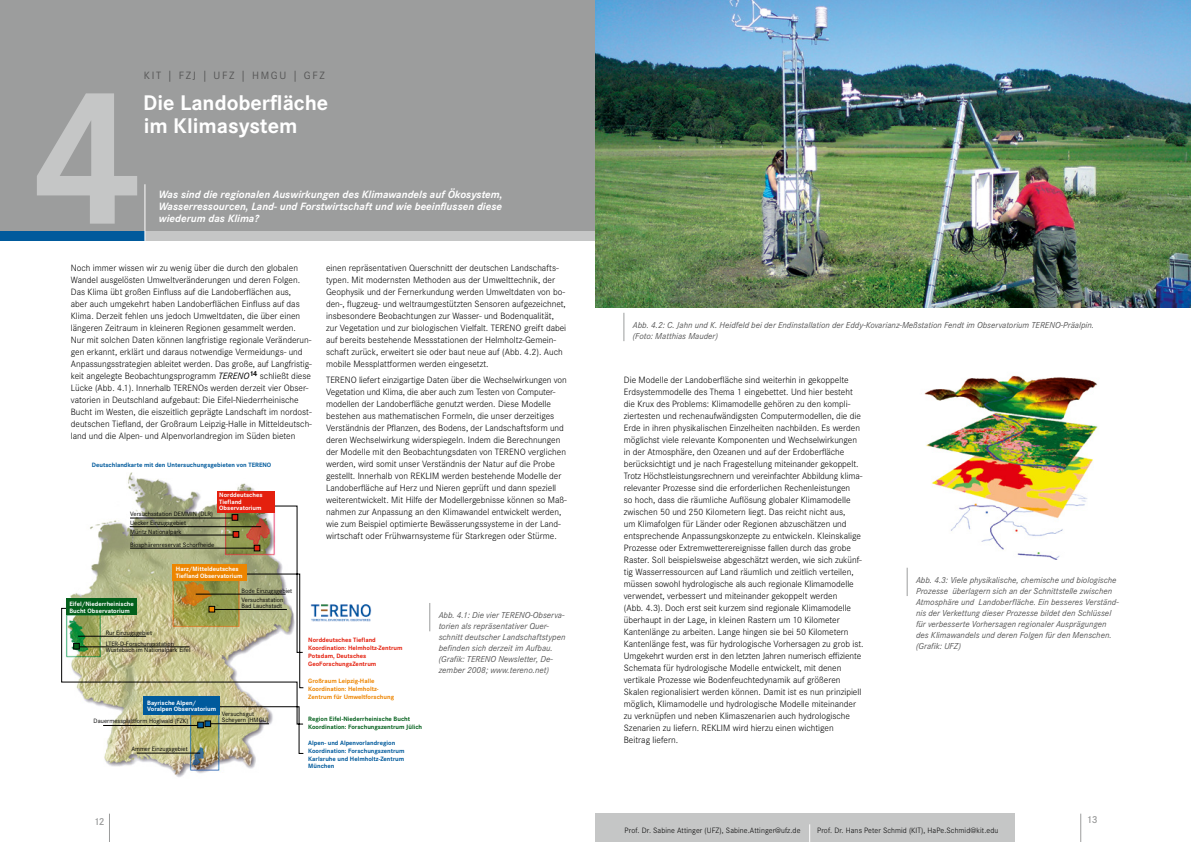
<style>
.page{position:relative;width:1191px;height:842px;background:#fff}
.page>*{position:absolute;margin:0;border:0;box-sizing:border-box;transform-origin:0 0}
.t1{font:700 197px "Corporate S";color:#c5c6c6}
.t2{font:700 22px/23px "Corporate S";color:#fff}
.t3{font:italic 700 11px/12px "Corporate S";color:#fff;text-align:justify}
.t4{font:11px "Corporate S";letter-spacing:.15em;color:#565656}
.t5{font:600 10.5px "Corporate S";color:#9c9d9d}
.t6{font:300 9.5px/12px "Corporate S";color:#000}
.t7{font:italic 9px/11px "Corporate S";color:#565656}
.t8{font:300 8px "Corporate S";letter-spacing:.01em;color:#000}
.t9{font:6.5px/9px "Corporate S";color:#000}
.t10{font:700 6.5px/6.5px "Corporate S";color:#fff}
.t11{font:700 6.5px/7.8px "Corporate S";color:#005a9c}
.t12{font:700 6.5px/7.8px "Corporate S";color:#e4200e}
.t13{font:700 6.5px/7.8px "Corporate S";color:#ed8500}
.t14{font:700 6.5px/7.8px "Corporate S";color:#03601c}
.s1{font-weight:400;font-style:italic}
</style>
<div class="page">
<svg style="left:109px;top:814px;width:1px;height:28px"></svg>
<div style="left:0;top:0;width:595px;height:241px;background:#9c9d9d"></div>
<svg style="left:1080px;top:814px;width:1px;height:28px"></svg>
<div style="left:595px;top:814px;width:419px;height:28px;background:#c5c6c6"></div>
<img style="left:104px;top:472px;width:327px;height:305px">
<img style="left:61px;top:506px;width:243px;height:248px">
<svg style="left:232px;top:514px;width:6px;height:6px"></svg>
<div style="left:217px;top:491px;width:57px;height:21px;background:#e4200e"></div>
<div style="left:172px;top:564px;width:74px;height:16px;background:#ed8500"></div>
<div style="left:67px;top:598px;width:70px;height:17px;background:#03601c"></div>
<div style="left:143px;top:696px;width:76px;height:18px;background:#005a9c"></div>
<div style="left:0;top:231px;width:145px;height:10px;background:#005a9c"></div>
<div style="left:145px;top:231px;width:450px;height:10px;background:#c5c6c6"></div>
<hr style="left:145px;top:184px;width:1px;height:57px;background:#fff">
<img style="left:595px;top:0;width:596px;height:307px">
<svg style="left:623px;top:313px;width:1px;height:28px"></svg>
<svg style="left:429px;top:603px;width:1px;height:28px"></svg>
<svg style="left:906px;top:568px;width:1px;height:28px"></svg>
<svg style="left:809px;top:824px;width:1px;height:18px"></svg>
<img style="left:924px;top:375px;width:174px;height:184px">
<img style="left:308px;top:603px;width:66px;height:22px">
<p class="t4" style="left:144px;top:69px;width:182px">KIT | FZJ | UFZ | HMGU | GFZ</p>
<h2 class="t2" style="left:143px;top:92px;width:187px">Die Landoberfläche im Klimasystem</h2>
<h1 class="t1" style="left:31px;top:44px;width:114px">4</h1>
<p class="t3" style="left:159px;top:188px;width:345px">Was sind die regionalen Auswirkungen des Klimawandels auf Ökosystem, Wasserressourcen, Land- und Forstwirtschaft und wie beeinflussen diese wiederum das Klima?</p>
<p class="t6" style="left:71px;top:262px;width:242px">Noch immer wissen wir zu wenig über die durch den globalen Wandel ausgelösten Umweltveränderungen und deren Folgen.<br>Das Klima übt großen Einfluss auf die Landoberflächen aus,<br>aber auch umgekehrt haben Landoberflächen Einfluss auf das Klima. Derzeit fehlen uns jedoch Umweltdaten, die über einen längeren Zeitraum in kleineren Regionen gesammelt werden.<br>Nur mit solchen Daten können langfristige regionale Veränderun&shy;gen erkannt, erklärt und daraus notwendige Vermeidungs- und Anpassungsstrategien ableitet werden. Das große, auf Langfristig&shy;keit angelegte Beobachtungsprogramm <span class="s1">TERENO</span><sup>14</sup> schließt diese Lücke (Abb. 4.1). Innerhalb TERENOs werden derzeit vier Obser&shy;vatorien in Deutschland aufgebaut: Die Eifel-Niederrheinische Bucht im Westen, die eiszeitlich geprägte Landschaft im nordost&shy;deutschen Tiefland, der Großraum Leipzig-Halle in Mitteldeutsch&shy;land und die Alpen- und Alpenvorlandregion im Süden bieten</p>
<p class="t6" style="left:326px;top:262px;width:242px">einen repräsentativen Querschnitt der deutschen Landschafts&shy;typen. Mit modernsten Methoden aus der Umwelttechnik, der Geophysik und der Fernerkundung werden Umweltdaten von bo&shy;den-, flugzeug- und weltraumgestützten Sensoren aufgezeichnet, insbesondere Beobachtungen zur Wasser- und Bodenqualität, zur Vegetation und zur biologischen Vielfalt. TERENO greift dabei auf bereits bestehende Messstationen der Helmholtz-Gemein&shy;schaft zurück, erweitert sie oder baut neue auf (Abb. 4.2). Auch mobile Messplattformen werden eingesetzt.</p>
<p class="t6" style="left:326px;top:374px;width:242px">TERENO liefert einzigartige Daten über die Wechselwirkungen von Vegetation und Klima, die aber auch zum Testen von Computer&shy;modellen der Landoberfläche genutzt werden. Diese Modelle bestehen aus mathematischen Formeln, die unser derzeitiges Verständnis der Pflanzen, des Bodens, der Landschaftsform und deren Wechselwirkung widerspiegeln. Indem die Berechnungen der Modelle mit den Beobachtungsdaten von TERENO verglichen werden, wird somit unser Verständnis der Natur auf die Probe gestellt. Innerhalb von REKLIM werden bestehende Modelle der Landoberfläche auf Herz und Nieren geprüft und dann speziell weiterentwickelt. Mit Hilfe der Modellergebnisse können so Maß&shy;nahmen zur Anpassung an den Klimawandel entwickelt werden, wie zum Beispiel optimierte Bewässerungssysteme in der Land&shy;wirtschaft oder Frühwarnsysteme für Starkregen oder Stürme.</p>
<p class="t6" style="left:624px;top:374px;width:241px">Die Modelle der Landoberfläche sind weiterhin in gekoppelte Erdsystemmodelle des Thema 1 eingebettet. Und hier besteht die Krux des Problems: Klimamodelle gehören zu den kompli&shy;ziertesten und rechenaufwändigsten Computermodellen, die die Erde in ihren physikalischen Einzelheiten nachbilden. Es werden möglichst viele relevante Komponenten und Wechselwirkungen in der Atmosphäre, den Ozeanen und auf der Erdoberfläche berücksichtigt und je nach Fragestellung miteinander gekoppelt.<br>Trotz Höchstleistungsrechnern und vereinfachter Abbildung klima&shy;relevanter Prozesse sind die erforderlichen Rechenleistungen<br>so hoch, dass die räumliche Auflösung globaler Klimamodelle zwischen 50 und 250 Kilometern liegt. Das reicht nicht aus,<br>um Klimafolgen für Länder oder Regionen abzuschätzen und entsprechende Anpassungskonzepte zu entwickeln. Kleinskalige Prozesse oder Extremwetterereignisse fallen durch das grobe Raster. Soll beispielsweise abgeschätzt werden, wie sich zukünf&shy;tig Wasserressourcen auf Land räumlich und zeitlich verteilen, müssen sowohl hydrologische als auch regionale Klimamodelle verwendet, verbessert und miteinander gekoppelt werden<br>(Abb. 4.3). Doch erst seit kurzem sind regionale Klimamodelle überhaupt in der Lage, in kleinen Rastern um 10 Kilometer Kantenlänge zu arbeiten. Lange hingen sie bei 50 Kilometern Kantenlänge fest, was für hydrologische Vorhersagen zu grob ist.<br>Umgekehrt wurden erst in den letzten Jahren numerisch effiziente Schemata für hydrologische Modelle entwickelt, mit denen vertikale Prozesse wie Bodenfeuchtedynamik auf größeren Skalen regionalisiert werden können. Damit ist es nun prinzipiell möglich, Klimamodelle und hydrologische Modelle miteinander zu verknüpfen und neben Klimaszenarien auch hydrologische Szenarien zu liefern. REKLIM wird hierzu einen wichtigen<br>Beitrag liefern.</p>
<p class="t7" style="left:633px;top:320px;width:463px">Abb. 4.2: C. Jahn und K. Heidfeld bei der Endinstallation der Eddy-Kovarianz-Meßstation Fendt im Observatorium TERENO-Präalpin. (Foto: Matthias Mauder)</p>
<p class="t11" style="left:92px;top:461px;width:181px">Deutschlandkarte mit den Untersuchungsgebieten von TERENO</p>
<p class="t10" style="left:219px;top:492px;width:45px">Norddeutsches<br>Tiefland<br>Observatorium</p>
<p class="t9" style="left:130px;top:509px;width:84px">Versuchsstation DEMMIN (DLR)</p>
<p class="t9" style="left:130px;top:518px;width:57px">Uecker Einzugsgebiet<br>Müritz Nationalpark</p>
<p class="t9" style="left:130px;top:540px;width:86px">Biosphärenreservat Schorfheide</p>
<p class="t10" style="left:176px;top:566px;width:68px">Harz/Mitteldeutsches<br>Tiefland Observatorium</p>
<p class="t7" style="left:916px;top:574px;width:204px">Abb. 4.3: Viele physikalische, chemische und biologische Prozesse überlagern sich an der Schnittstelle zwischen Atmosphäre und Landoberfläche. Ein besseres Verständ&shy;nis der Verkettung dieser Prozesse bildet den Schlüssel für verbesserte Vorhersagen regionaler Ausprägungen des Klimawandels und deren Folgen für den Menschen. (Grafik: UFZ)</p>
<p class="t9" style="left:241px;top:586px;width:52px">Bode Einzugsgebiet<br>Versuchsstation</p>
<p class="t9" style="left:241px;top:601px;width:42px">Bad Lauchstadt</p>
<p class="t10" style="left:69px;top:601px;width:66px">Eifel/Niederrheinische<br>Bucht Observatorium</p>
<p class="t7" style="left:439px;top:610px;width:128px">Abb. 4.1: Die vier TERENO-Observa&shy;torien als repräsentativer Quer&shy;schnitt deutscher Landschaftstypen befinden sich derzeit im Aufbau. (Grafik: TERENO Newsletter, De&shy;zember 2008; www.tereno.net)</p>
<p class="t9" style="left:106px;top:627px;width:70px;line-height:11.3px">Rur Einzugsgebiet<br>LTER-D-Forschungsstation</p>
<p class="t9" style="left:106px;top:645px;width:86px">Wüstebach im Nationalpark Eifel</p>
<p class="t12" style="left:308px;top:636px;width:96px">Norddeutsches Tiefland<br>Koordination: Helmholtz-Zentrum<br>Potsdam, Deutsches<br>GeoForschungsZentrum</p>
<p class="t13" style="left:308px;top:677px;width:87px">Großraum Leipzig-Halle<br>Koordination: Helmholtz-<br>Zentrum für Umweltforschung</p>
<p class="t14" style="left:308px;top:715px;width:115px">Region Eifel-Niederrheinische Bucht<br>Koordination: Forschungszentrum Jülich</p>
<p class="t11" style="left:308px;top:739px;width:98px">Alpen- und Alpenvorlandregion<br>Koordination: Forschungszentrum<br>Karlsruhe und Helmholtz-Zentrum<br>München</p>
<p class="t10" style="left:147px;top:699px;width:71px">Bayrische Alpen/<br>Voralpen Observatorium</p>
<p class="t9" style="left:222px;top:711px;width:48px;line-height:6px">Versuchsgut<br>Scheyern (HMGU)</p>
<p class="t9" style="left:94px;top:716px;width:96px">Dauermessplattform Höglwald (FZK)</p>
<p class="t9" style="left:131px;top:744px;width:58px">Ammer Einzugsgebiet</p>
<p class="t5" style="left:94px;top:816px;width:12px">12</p>
<p class="t5" style="left:1086px;top:814px;width:12px">13</p>
<p class="t8" style="left:624px;top:826px;width:177px">Prof. Dr. Sabine Attinger (UFZ), Sabine.Attinger@ufz.de</p>
<p class="t8" style="left:817px;top:826px;width:182px">Prof. Dr. Hans Peter Schmid (KIT), HaPe.Schmid@kit.edu</p>
</div>
